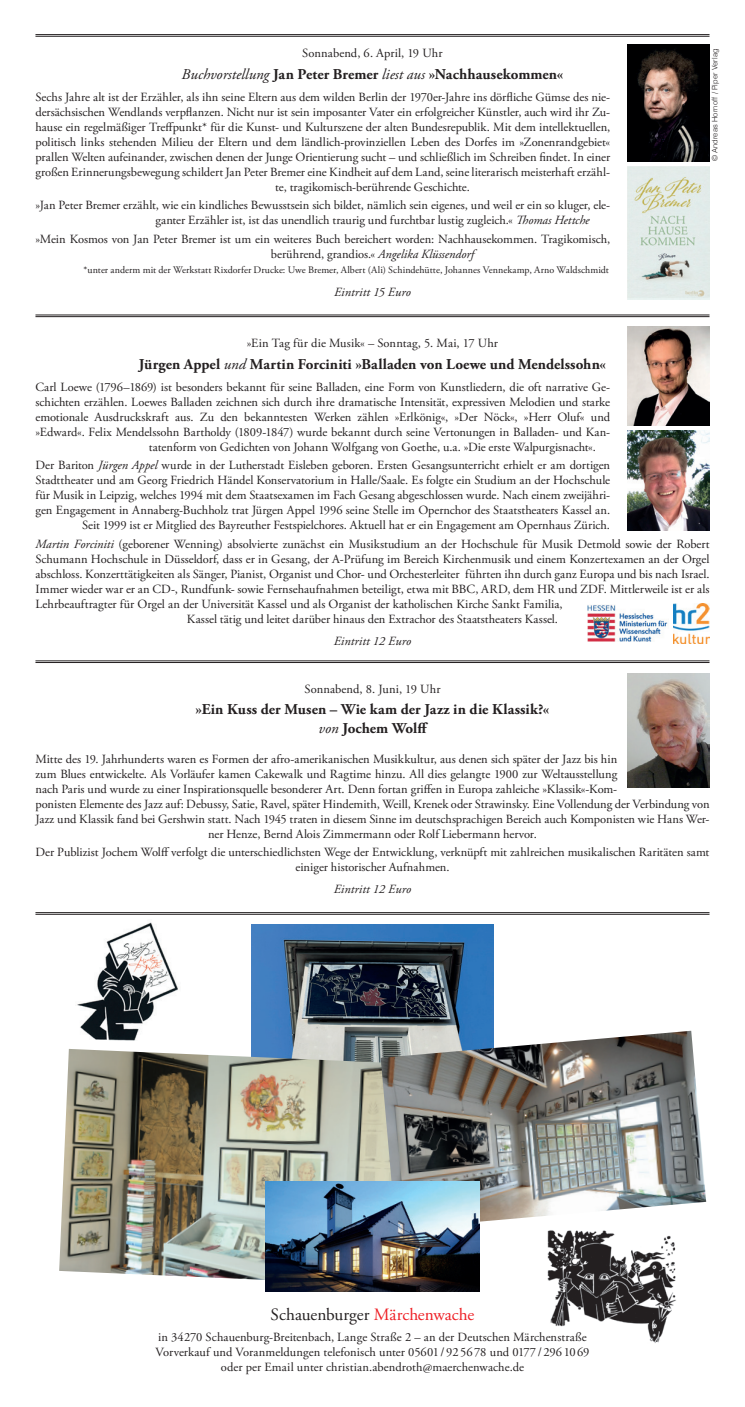
<style>
.page{position:relative;width:745px;height:1407px;background:#fff}
.page>*{position:absolute;margin:0;border:0;box-sizing:border-box;transform-origin:0 0}
.t1{font:17.25px "Adobe Garamond Pro";color:#231f20}
.t2{font:700 15px/18px "Adobe Garamond Pro";letter-spacing:.005em;color:#231f20;text-align:center}
.t3{font:12.5px/15px "Adobe Garamond Pro";color:#231f20}
.t4{font:italic 12.5px "Adobe Garamond Pro";letter-spacing:.01em;color:#231f20}
.t5{font:10px "Adobe Garamond Pro";color:#231f20}
.t6{font:300 7.5px "Helvetica";letter-spacing:.015em;color:#231f20}
.s1{font-weight:400;font-style:italic}
.s2{font-style:italic}
.s3{color:#ee1d23}
</style>
<div class="page">
<img style="left:251px;top:924px;width:242px;height:125px">
<img style="left:547px;top:1230px;width:129px;height:113px">
<img style="left:59px;top:1049px;width:321px;height:231px">
<hr style="left:35px;top:314px;width:674px;height:1px;background:#231f20">
<hr style="left:35px;top:316px;width:674px;height:1px;background:#231f20">
<hr style="left:35px;top:660px;width:674px;height:1px;background:#231f20">
<hr style="left:35px;top:662px;width:674px;height:1px;background:#231f20">
<hr style="left:35px;top:912px;width:674px;height:1px;background:#231f20">
<hr style="left:35px;top:914px;width:674px;height:1px;background:#231f20">
<img style="left:627px;top:44px;width:82px;height:118px">
<img style="left:627px;top:431px;width:82px;height:99px">
<img style="left:627px;top:673px;width:82px;height:114px">
<hr style="left:35px;top:34px;width:674px;height:1px;background:#231f20">
<hr style="left:35px;top:36px;width:674px;height:1px;background:#231f20">
<img style="left:77px;top:922px;width:101px;height:118px">
<img style="left:380px;top:1031px;width:325px;height:198px">
<img style="left:265px;top:1181px;width:214px;height:110px">
<img style="left:627px;top:326px;width:82px;height:99px">
<img style="left:673px;top:603px;width:36px;height:40px">
<img style="left:587px;top:605px;width:81px;height:37px">
<img style="left:627px;top:166px;width:82px;height:133px">
<p class="t3" style="left:302px;top:46px;width:142px">Sonnabend, 6. April, 19 Uhr</p>
<p class="t2" style="left:181px;top:65px;width:383px"><span class="s1">Buchvorstellung</span> Jan Peter Bremer <span class="s1">liest aus</span> »Nachhausekommen«</p>
<p class="t3" style="left:35px;top:90px;width:576px">Sechs Jahre alt ist der Erzähler, als ihn seine Eltern aus dem wilden Berlin der 1970er-Jahre ins dörfliche Gümse des nie-</p>
<p class="t3" style="left:35px;top:105px;width:575px">dersächsischen Wendlands verpflanzen. Nicht nur ist sein imposanter Vater ein erfolgreicher Künstler, auch wird ihr Zu-</p>
<p class="t3" style="left:35px;top:120px;width:575px">hause ein regelmäßiger Treffpunkt* für die Kunst- und Kulturszene der alten Bundesrepublik. Mit dem intellektuellen,</p>
<p class="t3" style="left:35px;top:135px;width:576px">politisch links stehenden Milieu der Eltern und dem ländlich-provinziellen Leben des Dorfes im »Zonenrandgebiet«</p>
<p class="t3" style="left:35px;top:150px;width:576px">prallen Welten aufeinander, zwischen denen der Junge Orientierung sucht – und schließlich im Schreiben findet. In einer</p>
<p class="t3" style="left:35px;top:165px;width:575px">großen Erinnerungsbewegung schildert Jan Peter Bremer eine Kindheit auf dem Land, seine literarisch meisterhaft erzähl-</p>
<p class="t3" style="left:275px;top:180px;width:196px">te, tragikomisch-berührende Geschichte.</p>
<p class="t3" style="left:155px;top:198px;width:456px;text-indent:-120px">»Jan Peter Bremer erzählt, wie ein kindliches Bewusstsein sich bildet, nämlich sein eigenes, und weil er ein so kluger, ele&shy;ganter Erzähler ist, ist das unendlich traurig und furchtbar lustig zugleich.« <span class="s2">Thomas Hettche</span></p>
<p class="t3" style="left:271px;top:232px;width:340px;text-indent:-235px">»Mein Kosmos von Jan Peter Bremer ist um ein weiteres Buch bereichert worden: Nachhausekommen. Tragikomisch, berührend, grandios.« <span class="s2">Angelika Klüssendorf</span></p>
<p class="t5" style="left:84px;top:264px;width:526px">*unter anderm mit der Werkstatt Rixdorfer Drucke: Uwe Bremer, Albert (Ali) Schindehütte, Johannes Vennekamp, Arno Waldschmidt</p>
<p class="t4" style="left:334px;top:284px;width:78px">Eintritt 15 Euro</p>
<p class="t6" style="left:708px;top:161px;width:114px;rotate:-90deg">© Andreas Hornoff / Piper Verlag</p>
<p class="t3" style="left:247px;top:336px;width:252px">»Ein Tag für die Musik« – Sonntag, 5. Mai, 17 Uhr</p>
<p class="t2" style="left:139px;top:355px;width:468px">Jürgen Appel <span class="s1">und</span> Martin Forciniti »Balladen von Loewe und Mendelssohn«</p>
<p class="t3" style="left:35px;top:380px;width:576px">Carl Loewe (1796–1869) ist besonders bekannt für seine Balladen, eine Form von Kunstliedern, die oft narrative Ge-</p>
<p class="t3" style="left:35px;top:395px;width:576px">schichten erzählen. Loewes Balladen zeichnen sich durch ihre dramatische Intensität, expressiven Melodien und starke</p>
<p class="t3" style="left:35px;top:410px;width:575px">emotionale Ausdruckskraft aus. Zu den bekanntesten Werken zählen »Erlkönig«, »Der Nöck«, »Herr Oluf« und</p>
<p class="t3" style="left:35px;top:425px;width:576px">»Edward«. Felix Mendelssohn Bartholdy (1809-1847) wurde bekannt durch seine Vertonungen in Balladen- und Kan-</p>
<p class="t3" style="left:149px;top:440px;width:448px">tatenform von Gedichten von Johann Wolfgang von Goethe, u.a. »Die erste Walpurgisnacht«.</p>
<p class="t3" style="left:35px;top:458px;width:576px;text-align:right">Der Bariton <span class="s2">Jürgen Appel</span> wurde in der Lutherstadt Eisleben geboren. Ersten Gesangsunterricht erhielt er am dortigen Stadttheater und am Georg Friedrich Händel Konservatorium in Halle/Saale. Es folgte ein Studium an der Hochschule für Musik in Leipzig, welches 1994 mit dem Staatsexamen im Fach Gesang abgeschlossen wurde. Nach einem zweijähri&shy;gen Engagement in Annaberg-Buchholz trat Jürgen Appel 1996 seine Stelle im Opernchor des Staatstheaters Kassel an.<br>Seit 1999 ist er Mitglied des Bayreuther Festspielchores. Aktuell hat er ein Engagement am Opernhaus Zürich.</p>
<p class="t3" style="left:35px;top:537px;width:675px"><span class="s2">Martin Forciniti</span> (geborener Wenning) absolvierte zunächst ein Musikstudium an der Hochschule für Musik Detmold sowie der Robert</p>
<p class="t3" style="left:35px;top:552px;width:675px">Schumann Hochschule in Düsseldorf, dass er in Gesang, der A-Prüfung im Bereich Kirchenmusik und einem Konzertexamen an der Orgel</p>
<p class="t3" style="left:35px;top:567px;width:675px">abschloss. Konzerttätigkeiten als Sänger, Pianist, Organist und Chor- und Orchesterleiter führten ihn durch ganz Europa und bis nach Israel.</p>
<p class="t3" style="left:35px;top:582px;width:675px">Immer wieder war er an CD-, Rundfunk- sowie Fernsehaufnahmen beteiligt, etwa mit BBC, ARD, dem HR und ZDF. Mittlerweile ist er als</p>
<p class="t3" style="left:35px;top:597px;width:528px">Lehrbeauftragter für Orgel an der Universität Kassel und als Organist der katholischen Kirche Sankt Familia,</p>
<p class="t3" style="left:187px;top:612px;width:372px">Kassel tätig und leitet darüber hinaus den Extrachor des Staatstheaters Kassel.</p>
<p class="t4" style="left:333px;top:633px;width:79px">Eintritt 12 Euro</p>
<p class="t3" style="left:304px;top:682px;width:137px">Sonnabend, 8. Juni, 19 Uhr</p>
<p class="t2" style="left:195px;top:701px;width:355px">»Ein Kuss der Musen – Wie kam der Jazz in die Klassik?« <span class="s1">von</span> Jochem Wolff</p>
<p class="t3" style="left:35px;top:751px;width:583px">Mitte des 19. Jahrhunderts waren es Formen der afro-amerikanischen Musikkultur, aus denen sich später der Jazz bis hin</p>
<p class="t3" style="left:35px;top:766px;width:583px">zum Blues entwickelte. Als Vorläufer kamen Cakewalk und Ragtime hinzu. All dies gelangte 1900 zur Weltausstellung</p>
<p class="t3" style="left:35px;top:781px;width:583px">nach Paris und wurde zu einer Inspirationsquelle besonderer Art. Denn fortan griffen in Europa zahleiche »Klassik«-Kom-</p>
<p class="t3" style="left:35px;top:796px;width:675px">ponisten Elemente des Jazz auf: Debussy, Satie, Ravel, später Hindemith, Weill, Krenek oder Strawinsky. Eine Vollendung der Verbindung von</p>
<p class="t3" style="left:35px;top:811px;width:675px">Jazz und Klassik fand bei Gershwin statt. Nach 1945 traten in diesem Sinne im deutschsprachigen Bereich auch Komponisten wie Hans Wer-</p>
<p class="t3" style="left:208px;top:826px;width:330px">ner Henze, Bernd Alois Zimmermann oder Rolf Liebermann hervor.</p>
<p class="t3" style="left:35px;top:845px;width:675px;text-align:center">Der Publizist Jochem Wolff verfolgt die unterschiedlichsten Wege der Entwicklung, verknüpft mit zahlreichen musikalischen Raritäten samt einiger historischer Aufnahmen.</p>
<p class="t4" style="left:333px;top:882px;width:79px">Eintritt 12 Euro</p>
<h1 class="t1" style="left:270px;top:1304px;width:205px">Schauenburger <span class="s3">Märchenwache</span></h1>
<p class="t3" style="left:155px;top:1329px;width:435px;text-align:center">in 34270 Schauenburg-Breitenbach, Lange Straße 2 – an der Deutschen Märchenstraße<br>Vorverkauf und Voranmeldungen telefonisch unter 05601 / 92 56 78 und 0177 / 296 10 69 oder per Email unter christian.abendroth@maerchenwache.de</p>
</div>
